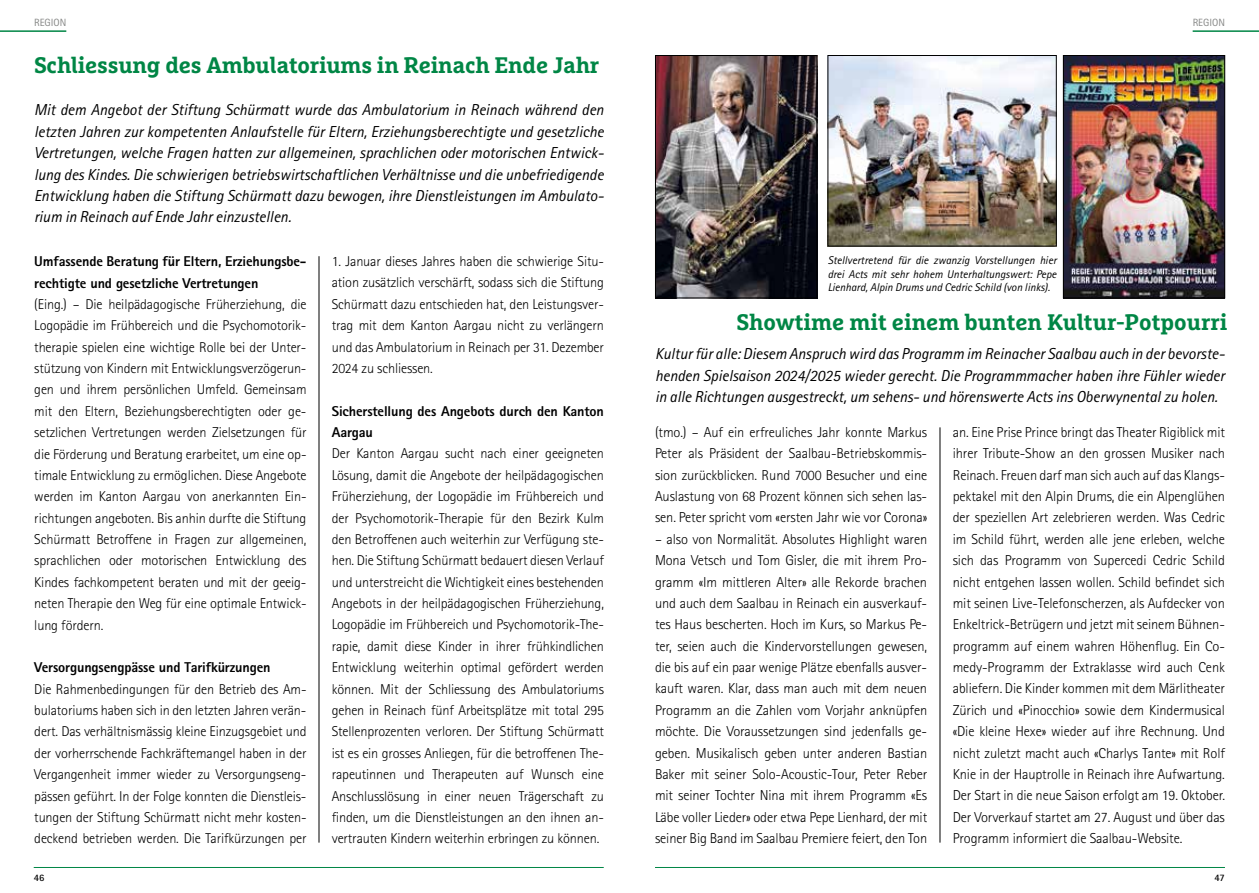
<style>
.page{position:relative;width:1259px;height:893px;background:#fff}
.page>*{position:absolute;margin:0;border:0;box-sizing:border-box;transform-origin:0 0}
.t1{font:700 22.5px "Marselis Slab Pro";letter-spacing:-.01em;color:#008645}
.t2{font:italic 15.9px/21.3px "Rotis Sans Serif Std";color:#000;text-align:justify}
.t3{font:300 14.4px/21.3px "Rotis Sans Serif Std";letter-spacing:-.01em;color:#000;text-align:justify}
.t4{font:300 14.25px/21.3px "Rotis Sans Serif Std";letter-spacing:-.01em;color:#000;text-align:justify}
.t5{font:800 14.25px/21.3px "Rotis Sans Serif Std";letter-spacing:-.01em;color:#000}
.t6{font:italic 11.25px/13.5px "Rotis Sans Serif Std";color:#000;text-align:justify}
.t7{font:10.5px "Rotis Sans Serif Std";color:#868786}
.t8{font:700 9.9px "Rotis Sans Serif Std";color:#000}
</style>
<div class="page">
<hr style="left:0;top:30px;width:66px;height:2px;background:#008645">
<hr style="left:34px;top:867px;width:570px;height:1px;background:#008645">
<hr style="left:1192px;top:30px;width:67px;height:2px;background:#008645">
<hr style="left:655px;top:867px;width:570px;height:1px;background:#008645">
<img style="left:657px;top:57px;width:158px;height:239px">
<div style="left:655px;top:55px;width:162px;height:243px;border:1px solid #000"></div>
<img style="left:829px;top:57px;width:225px;height:187px">
<div style="left:827px;top:55px;width:229px;height:191px;border:1px solid #000"></div>
<img style="left:1065px;top:57px;width:158px;height:239px">
<div style="left:1063px;top:55px;width:162px;height:243px;border:1px solid #000"></div>
<hr style="left:939px;top:427px;width:1px;height:416px;background:#000">
<hr style="left:319px;top:256px;width:1px;height:587px;background:#000">
<p class="t7" style="left:34px;top:16px;width:34px">REGION</p>
<h1 class="t1" style="left:34px;top:51px;width:567px">Schliessung des Ambulatoriums in Reinach Ende Jahr</h1>
<p class="t2" style="left:34px;top:99px;width:571px">Mit dem Angebot der Stiftung Schürmatt wurde das Ambulatorium in Reinach während den letzten Jahren zur kompetenten Anlaufstelle für Eltern, Erziehungsberechtigte und gesetzliche Vertretungen, welche Fragen hatten zur allgemeinen, sprachlichen oder motorischen Entwick&shy;lung des Kindes. Die schwierigen betriebswirtschaftlichen Verhältnisse und die unbefriedigende Entwicklung haben die Stiftung Schürmatt dazu bewogen, ihre Dienstleistungen im Ambulato&shy;rium in Reinach auf Ende Jahr einzustellen.</p>
<p class="t5" style="left:34px;top:251px;width:274px">Umfassende Beratung für Eltern, Erziehungsbe&shy;rechtigte und gesetzliche Vertretungen</p>
<p class="t4" style="left:34px;top:294px;width:274px">(Eing.) – Die heilpädagogische Früherziehung, die Logopädie im Frühbereich und die Psychomotorik&shy;therapie spielen eine wichtige Rolle bei der Unter&shy;stützung von Kindern mit Entwicklungsverzögerun&shy;gen und ihrem persönlichen Umfeld. Gemeinsam mit den Eltern, Beziehungsberechtigten oder ge&shy;setzlichen Vertretungen werden Zielsetzungen für die Förderung und Beratung erarbeitet, um eine op&shy;timale Entwicklung zu ermöglichen. Diese Angebote werden im Kanton Aargau von anerkannten Ein&shy;richtungen angeboten. Bis anhin durfte die Stiftung Schürmatt Betroffene in Fragen zur allgemeinen, sprachlichen oder motorischen Entwicklung des Kindes fachkompetent beraten und mit der geeig&shy;neten Therapie den Weg für eine optimale Entwick&shy;lung fördern.</p>
<p class="t5" style="left:34px;top:657px;width:238px">Versorgungsengpässe und Tarifkürzungen</p>
<p class="t4" style="left:34px;top:678px;width:274px">Die Rahmenbedingungen für den Betrieb des Am&shy;bulatoriums haben sich in den letzten Jahren verän&shy;dert. Das verhältnismässig kleine Einzugsgebiet und der vorherrschende Fachkräftemangel haben in der Vergangenheit immer wieder zu Versorgungseng&shy;pässen geführt. In der Folge konnten die Dienstleis&shy;tungen der Stiftung Schürmatt nicht mehr kosten&shy;deckend betrieben werden. Die Tarifkürzungen per</p>
<p class="t4" style="left:332px;top:251px;width:274px">1. Januar dieses Jahres haben die schwierige Situ&shy;ation zusätzlich verschärft, sodass sich die Stiftung Schürmatt dazu entschieden hat, den Leistungsver&shy;trag mit dem Kanton Aargau nicht zu verlängern und das Ambulatorium in Reinach per 31. Dezember 2024 zu schliessen.</p>
<p class="t5" style="left:332px;top:400px;width:274px">Sicherstellung des Angebots durch den Kanton<br>Aargau</p>
<p class="t4" style="left:332px;top:443px;width:274px">Der Kanton Aargau sucht nach einer geeigneten Lösung, damit die Angebote der heilpädagogischen Früherziehung, der Logopädie im Frühbereich und der Psychomotorik-Therapie für den Bezirk Kulm den Betroffenen auch weiterhin zur Verfügung ste&shy;hen. Die Stiftung Schürmatt bedauert diesen Verlauf und unterstreicht die Wichtigkeit eines bestehenden Angebots in der heilpädagogischen Früherziehung, Logopädie im Frühbereich und Psychomotorik-The&shy;rapie, damit diese Kinder in ihrer frühkindlichen Entwicklung weiterhin optimal gefördert werden können. Mit der Schliessung des Ambulatoriums gehen in Reinach fünf Arbeitsplätze mit total 295<br>Stellenprozenten verloren. Der Stiftung Schürmatt ist es ein grosses Anliegen, für die betroffenen The&shy;rapeutinnen und Therapeuten auf Wunsch eine Anschlusslösung in einer neuen Trägerschaft zu finden, um die Dienstleistungen an den ihnen an&shy;vertrauten Kindern weiterhin erbringen zu können.</p>
<p class="t8" style="left:34px;top:871px;width:12px">46</p>
<p class="t6" style="left:827px;top:254px;width:230px">Stellvertretend für die zwanzig Vorstellungen hier drei Acts mit sehr hohem Unterhaltungswert: Pepe Lienhard, Alpin Drums und Cedric Schild (von links).</p>
<p class="t7" style="left:1192px;top:16px;width:34px">REGION</p>
<h1 class="t1" style="left:736px;top:308px;width:492px">Showtime mit einem bunten Kultur-Potpourri</h1>
<p class="t2" style="left:655px;top:343px;width:571px">Kultur für alle: Diesem Anspruch wird das Programm im Reinacher Saalbau auch in der bevorste&shy;henden Spielsaison 2024/2025 wieder gerecht. Die Programmmacher haben ihre Fühler wieder in alle Richtungen ausgestreckt, um sehens- und hörenswerte Acts ins Oberwynental zu holen.</p>
<p class="t3" style="left:655px;top:422px;width:274px">(tmo.) – Auf ein erfreuliches Jahr konnte Markus Peter als Präsident der Saalbau-Betriebskommis&shy;sion zurückblicken. Rund 7000 Besucher und eine Auslastung von 68 Prozent können sich sehen las&shy;sen. Peter spricht vom «ersten Jahr wie vor Corona»</p>
<p class="t3" style="left:655px;top:528px;width:274px">– also von Normalität. Absolutes Highlight waren Mona Vetsch und Tom Gisler, die mit ihrem Pro&shy;gramm «Im mittleren Alter» alle Rekorde brachen und auch dem Saalbau in Reinach ein ausverkauf&shy;tes Haus bescherten. Hoch im Kurs, so Markus Pe&shy;ter, seien auch die Kindervorstellungen gewesen, die bis auf ein paar wenige Plätze ebenfalls ausver&shy;kauft waren. Klar, dass man auch mit dem neuen Programm an die Zahlen vom Vorjahr anknüpfen möchte. Die Voraussetzungen sind jedenfalls ge&shy;geben. Musikalisch geben unter anderen Bastian Baker mit seiner Solo-Acoustic-Tour, Peter Reber mit seiner Tochter Nina mit ihrem Programm «Es Läbe voller Lieder» oder etwa Pepe Lienhard, der mit seiner Big Band im Saalbau Premiere feiert, den Ton</p>
<p class="t3" style="left:952px;top:422px;width:274px">an. Eine Prise Prince bringt das Theater Rigiblick mit ihrer Tribute-Show an den grossen Musiker nach Reinach. Freuen darf man sich auch auf das Klangs&shy;pektakel mit den Alpin Drums, die ein Alpenglühen der speziellen Art zelebrieren werden. Was Cedric im Schild führt, werden alle jene erleben, welche sich das Programm von Supercedi Cedric Schild nicht entgehen lassen wollen. Schild befindet sich mit seinen Live-Telefonscherzen, als Aufdecker von Enkeltrick-Betrügern und jetzt mit seinem Bühnen&shy;programm auf einem wahren Höhenflug. Ein Co&shy;medy-Programm der Extraklasse wird auch Cenk abliefern. Die Kinder kommen mit dem Märlitheater Zürich und «Pinocchio» sowie dem Kindermusical «Die kleine Hexe» wieder auf ihre Rechnung. Und nicht zuletzt macht auch «Charlys Tante» mit Rolf Knie in der Hauptrolle in Reinach ihre Aufwartung.<br>Der Start in die neue Saison erfolgt am 19. Oktober.<br>Der Vorverkauf startet am 27. August und über das Programm informiert die Saalbau-Website.</p>
<p class="t8" style="left:1214px;top:871px;width:12px">47</p>
</div>
